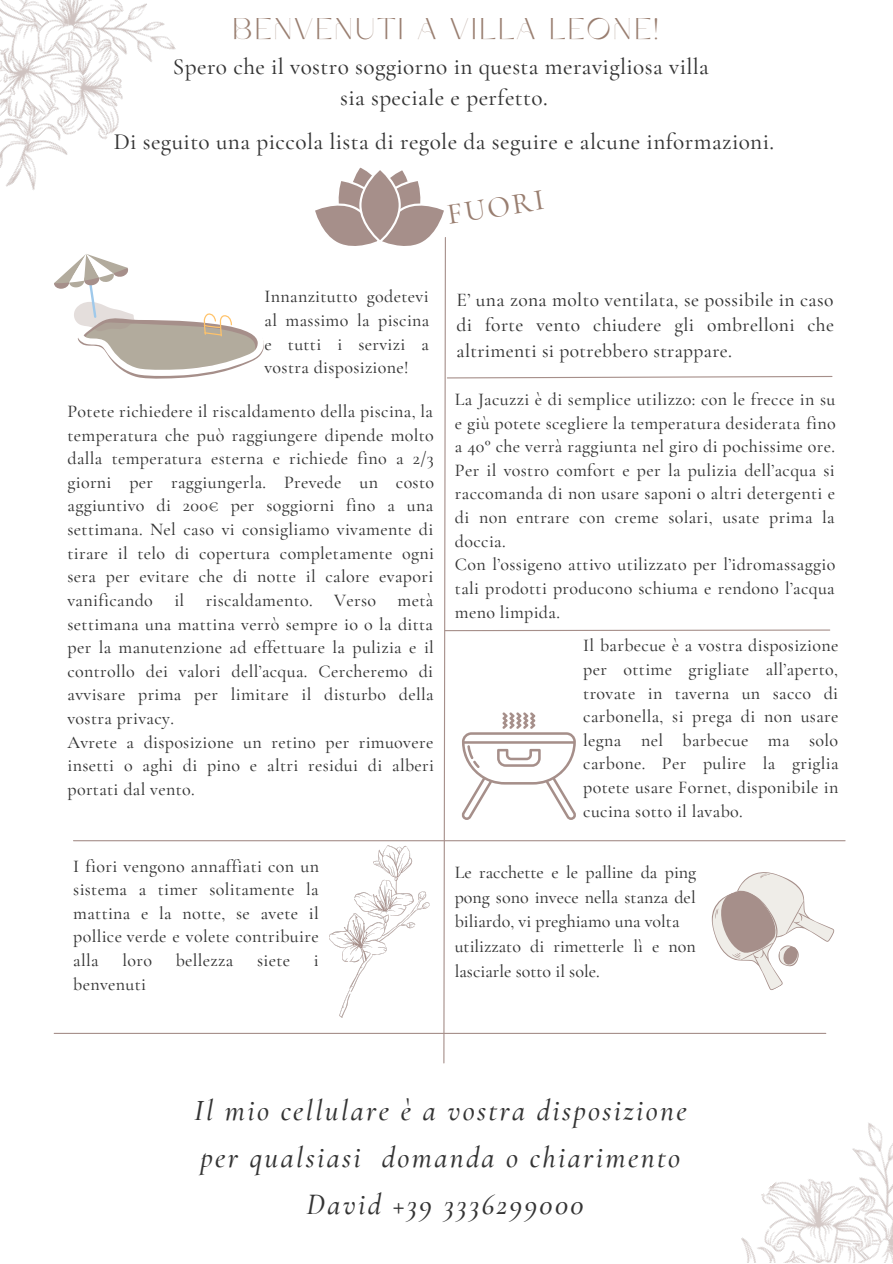
<style>
.page{position:relative;width:893px;height:1264px;background:#fff}
.page>*{position:absolute;margin:0;border:0;box-sizing:border-box;transform-origin:0 0}
.t1{font:30px "Metanoia";letter-spacing:.07em;color:#997e70}
.t2{font:500 30px "Cormorant Garamond";color:#997e70}
.t3{font:italic 500 29.7px/47.2px "Cormorant Garamond";letter-spacing:.08em;color:#343434;text-align:center}
.t4{font:500 23.25px/31.5px "Cormorant Garamond";letter-spacing:.02em;color:#343434;text-align:center}
.t5{font:500 19.5px/25.8px "Cormorant Garamond";letter-spacing:.02em;color:#343434;text-align:justify}
.t6{font:500 18px/23.5px "Cormorant Garamond";letter-spacing:.02em;color:#343434;text-align:justify}
.t7{font:500 18px/24.8px "Cormorant Garamond";color:#343434}
</style>
<div class="page">
<hr style="left:73px;top:840px;width:772px;height:1px;background:#a68f8a">
<img style="left:0;top:0;width:176px;height:190px">
<img style="left:741px;top:1123px;width:151px;height:139px">
<svg style="left:54px;top:254px;width:210px;height:125px"></svg>
<svg style="left:312px;top:167px;width:533px;height:897px"></svg>
<img style="left:329px;top:845px;width:100px;height:172px">
<hr style="left:54px;top:1032px;width:771px;height:1px;background:#a68f8a">
<h1 class="t1" style="left:232px;top:16px;width:429px">BENVENUTI A VILLA LEONE!</h1>
<p class="t4" style="left:173px;top:51px;width:537px">Spero che il vostro soggiorno in questa meravigliosa villa sia speciale e perfetto.</p>
<p class="t4" style="left:114px;top:126px;width:662px">Di seguito una piccola lista di regole da seguire e alcune informazioni.</p>
<h1 class="t2" style="left:444px;top:196px;width:99px;rotate:-9deg">FUORI</h1>
<p class="t6" style="left:264px;top:285px;width:166px">Innanzitutto godetevi al massimo la piscina e tutti i servizi a vostra disposizione!</p>
<p class="t6" style="left:67px;top:399px;width:368px;text-align:left">Potete richiedere il riscaldamento della piscina, la temperatura che può raggiungere dipende molto dalla temperatura esterna e richiede fino a 2/3 giorni per raggiungerla. Prevede un costo aggiuntivo di 200€ per soggiorni fino a una settimana. Nel caso vi consigliamo vivamente di tirare il telo di copertura completamente ogni sera per evitare che di notte il calore evapori vanificando il riscaldamento. Verso metà settimana una mattina verrò sempre io o la ditta per la manutenzione ad effettuare la pulizia e il controllo dei valori dell’acqua. Cercheremo di avvisare prima per limitare il disturbo della vostra privacy.<br>Avrete a disposizione un retino per rimuovere insetti o aghi di pino e altri residui di alberi portati dal vento.</p>
<p class="t6" style="left:73px;top:854px;width:247px">I fiori vengono annaffiati con un sistema a timer solitamente la mattina e la notte, se avete il pollice verde e volete contribuire alla</p>
<p class="t6" style="left:122px;top:948px;width:31px">loro</p>
<p class="t6" style="left:176px;top:948px;width:59px">bellezza</p>
<p class="t6" style="left:257px;top:948px;width:35px">siete</p>
<p class="t6" style="left:314px;top:948px;width:6px">i</p>
<p class="t6" style="left:73px;top:972px;width:74px">benvenuti</p>
<p class="t5" style="left:456px;top:286px;width:379px">E’ una zona molto ventilata, se possibile in caso di forte vento chiudere gli ombrelloni che altrimenti si potrebbero strappare.</p>
<p class="t6" style="left:455px;top:387px;width:382px;text-align:left">La Jacuzzi è di semplice utilizzo: con le frecce in su e giù potete scegliere la temperatura desiderata fino a 40° che verrà raggiunta nel giro di pochissime ore.<br>Per il vostro comfort e per la pulizia dell’acqua si raccomanda di non usare saponi o altri detergenti e di non entrare con creme solari, usate prima la doccia.<br>Con l’ossigeno attivo utilizzato per l’idromassaggio tali prodotti producono schiuma e rendono l’acqua meno limpida.</p>
<p class="t6" style="left:583px;top:634px;width:257px">Il barbecue è a vostra disposizione per ottime grigliate all’aperto, trovate in taverna un sacco di carbonella, si prega di non usare legna nel barbecue ma solo carbone. Per pulire la griglia potete usare Fornet, disponibile in cucina sotto il lavabo.</p>
<p class="t7" style="left:454px;top:859px;width:243px">Le racchette e le palline da ping pong sono invece nella stanza del biliardo, vi preghiamo una volta utilizzato di rimetterle lì e non lasciarle sotto il sole.</p>
<h2 class="t3" style="left:194px;top:1086px;width:494px">Il mio cellulare è a vostra disposizione per qualsiasi domanda o chiarimento<br>David +39 3336299000</h2>
</div>
